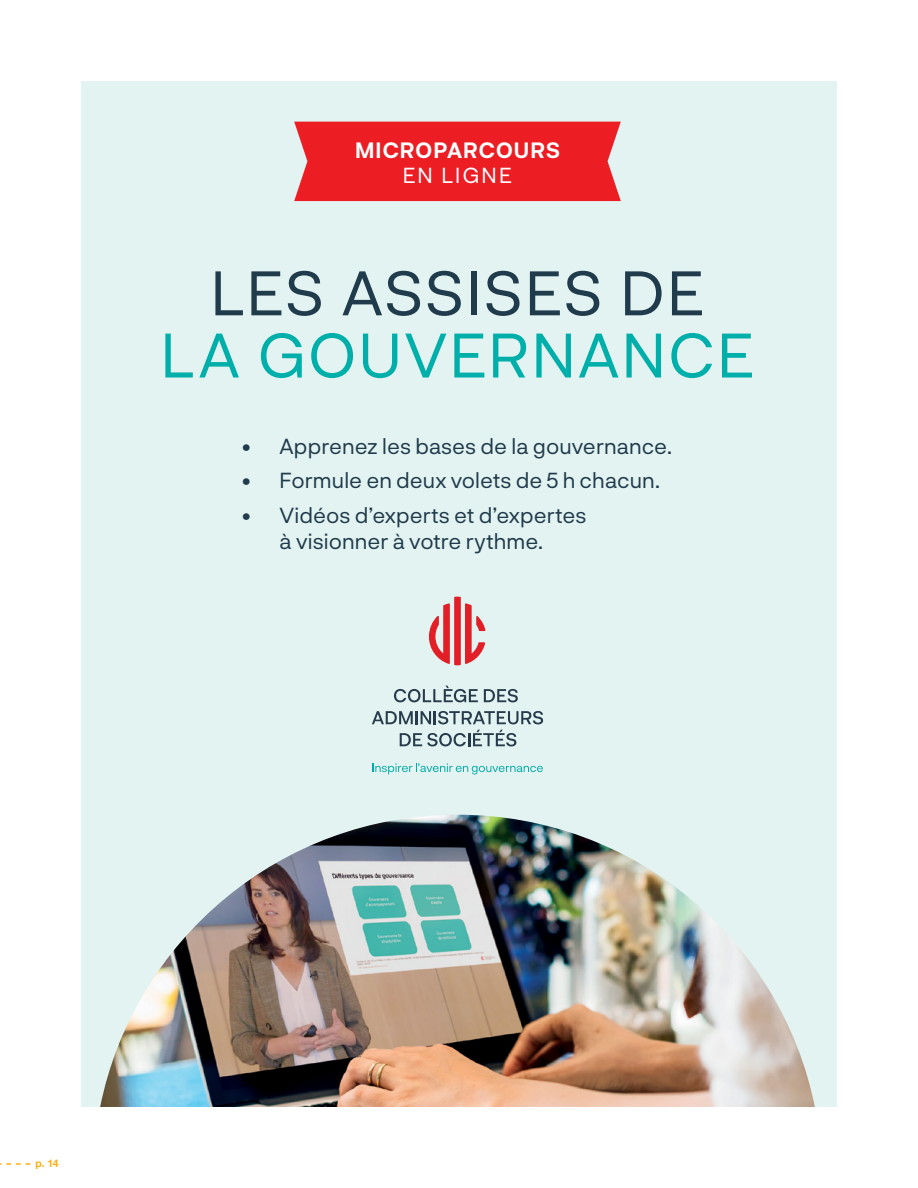
<style>
.page{position:relative;width:918px;height:1188px;background:#fff}
.page>*{position:absolute;margin:0;border:0;box-sizing:border-box;transform-origin:0 0}
.t1{font:62.25px "Neurial Grotesk";letter-spacing:.04em;color:#00afa9}
.t2{font:62.25px "Neurial Grotesk";letter-spacing:.045em;color:#203b4c}
.t3{font:21.6px/26px "Neurial Grotesk";letter-spacing:.005em;color:#203b4c;text-align:center}
.t4{font:700 21.6px "Neurial Grotesk";letter-spacing:.05em;color:#fff}
.t5{font:21.6px "Neurial Grotesk";letter-spacing:.105em;color:#fff}
.t6{font:700 10.5px "Helvetica Neue";color:#fcaf17}
</style>
<div class="page">
<svg style="left:0;top:1163px;width:30px;height:2px"></svg>
<div style="left:81px;top:81px;width:756px;height:1026px;background:#e3f3f1"></div>
<img style="left:100px;top:815px;width:715px;height:292px">
<div style="left:294px;top:122px;width:327px;height:79px;background:#ed1d24"></div>
<svg style="left:429px;top:597px;width:57px;height:68px"></svg>
<svg style="left:394px;top:686px;width:84px;height:16px"></svg>
<svg style="left:484px;top:689px;width:34px;height:13px"></svg>
<svg style="left:372px;top:711px;width:171px;height:13px"></svg>
<svg style="left:400px;top:730px;width:116px;height:16px"></svg>
<svg style="left:373px;top:763px;width:170px;height:11px"></svg>
<p class="t4" style="left:355px;top:135px;width:206px">MICROPARCOURS</p>
<p class="t5" style="left:403px;top:160px;width:111px">EN LIGNE</p>
<h1 class="t2" style="left:211px;top:250px;width:495px">LES ASSISES DE</h1>
<h1 class="t1" style="left:161px;top:312px;width:595px">LA GOUVERNANCE</h1>
<p class="t3" style="left:242px;top:432px;width:431px">• Apprenez les bases de la gouvernance.</p>
<p class="t3" style="left:242px;top:467px;width:419px">• Formule en deux volets de 5 h chacun.</p>
<p class="t3" style="left:242px;top:502px;width:346px">• Vidéos d’experts et d’expertes à visionner à votre rythme.</p>
<p class="t6" style="left:36px;top:1155px;width:24px">p. 14</p>
</div>
